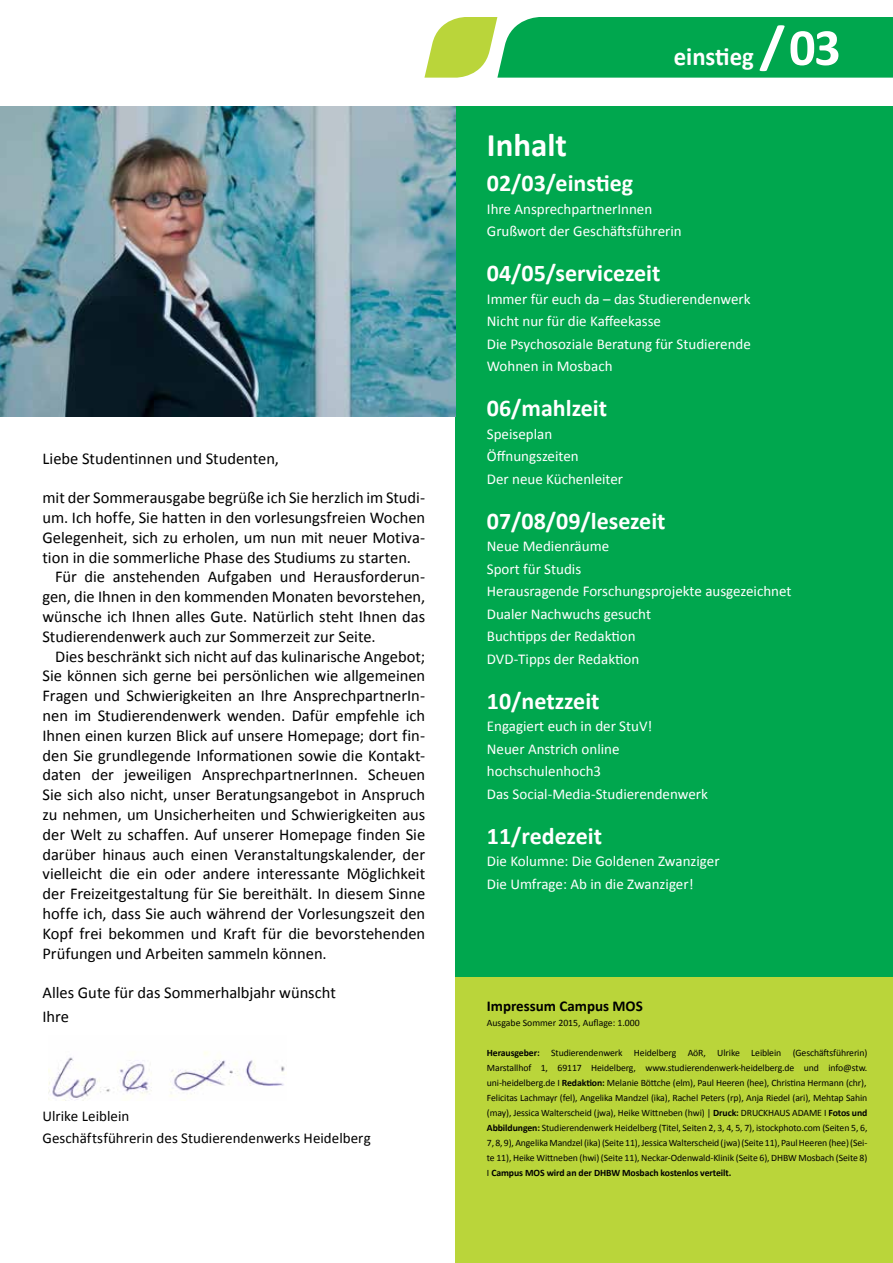
<style>
.page{position:relative;width:893px;height:1263px;background:#fff}
.page>*{position:absolute;margin:0;border:0;box-sizing:border-box;transform-origin:0 0}
.t1{font:700 33px "Calibri";color:#fff}
.t2{font:700 25.5px "Calibri";color:#fff}
.t3{font:700 24px "Calibri";color:#fff}
.t4{font:16.5px/23.4px "Calibri";letter-spacing:-.005em;color:#000}
.t5{font:15px/22.5px "Calibri";color:#fff}
.t6{font:15px/22.5px "Calibri";color:#000}
.t7{font:700 15px "Calibri";color:#000}
.t8{font:9.75px/15px "Calibri";letter-spacing:-.01em;color:#000;text-align:justify}
.s1{font-size:52.5px}
.s2{font-weight:700}
</style>
<div class="page">
<div style="left:455px;top:106px;width:438px;height:872px;background:#00a74e"></div>
<div style="left:455px;top:978px;width:438px;height:285px;background:#bad53a"></div>
<svg style="left:424px;top:17px;width:469px;height:61px;background:#28b258"></svg>
<img style="left:0;top:106px;width:455px;height:310px">
<img style="left:49px;top:1051px;width:236px;height:49px">
<p class="t4" style="left:43px;top:446px;width:238px">Liebe Studentinnen und Studenten,</p>
<p class="t4" style="left:43px;top:486px;width:384px">mit der Sommerausgabe begrüße ich Sie herzlich im Studi-</p>
<p class="t4" style="left:43px;top:506px;width:384px">um. Ich hoffe, Sie hatten in den vorlesungsfreien Wochen</p>
<p class="t4" style="left:43px;top:526px;width:384px">Gelegenheit, sich zu erholen, um nun mit neuer Motiva-</p>
<p class="t4" style="left:43px;top:545px;width:370px">tion in die sommerliche Phase des Studiums zu starten.</p>
<p class="t4" style="left:55px;top:565px;width:371px">Für die anstehenden Aufgaben und Herausforderun-</p>
<p class="t4" style="left:43px;top:585px;width:384px">gen, die Ihnen in den kommenden Monaten bevorstehen,</p>
<p class="t4" style="left:43px;top:605px;width:384px">wünsche ich Ihnen alles Gute. Natürlich steht Ihnen das</p>
<p class="t4" style="left:43px;top:625px;width:335px">Studierendenwerk auch zur Sommerzeit zur Seite.</p>
<p class="t4" style="left:55px;top:644px;width:371px">Dies beschränkt sich nicht auf das kulinarische Angebot;</p>
<p class="t4" style="left:43px;top:664px;width:384px">Sie können sich gerne bei persönlichen wie allgemeinen</p>
<p class="t4" style="left:43px;top:684px;width:384px">Fragen und Schwierigkeiten an Ihre AnsprechpartnerIn-</p>
<p class="t4" style="left:43px;top:704px;width:384px">nen im Studierendenwerk wenden. Dafür empfehle ich</p>
<p class="t4" style="left:43px;top:724px;width:384px">Ihnen einen kurzen Blick auf unsere Homepage; dort fin-</p>
<p class="t4" style="left:43px;top:743px;width:384px">den Sie grundlegende Informationen sowie die Kontakt-</p>
<p class="t4" style="left:43px;top:763px;width:384px">daten der jeweiligen AnsprechpartnerInnen. Scheuen</p>
<p class="t4" style="left:43px;top:783px;width:384px">Sie sich also nicht, unser Beratungsangebot in Anspruch</p>
<p class="t4" style="left:43px;top:803px;width:384px">zu nehmen, um Unsicherheiten und Schwierigkeiten aus</p>
<p class="t4" style="left:43px;top:823px;width:384px">der Welt zu schaffen. Auf unserer Homepage finden Sie</p>
<p class="t4" style="left:43px;top:842px;width:384px">darüber hinaus auch einen Veranstaltungskalender, der</p>
<p class="t4" style="left:43px;top:862px;width:384px">vielleicht die ein oder andere interessante Möglichkeit</p>
<p class="t4" style="left:43px;top:882px;width:384px">der Freizeitgestaltung für Sie bereithält. In diesem Sinne</p>
<p class="t4" style="left:43px;top:902px;width:384px">hoffe ich, dass Sie auch während der Vorlesungszeit den</p>
<p class="t4" style="left:43px;top:922px;width:384px">Kopf frei bekommen und Kraft für die bevorstehenden</p>
<p class="t4" style="left:43px;top:941px;width:286px">Prüfungen und Arbeiten sammeln können.</p>
<p class="t4" style="left:43px;top:981px;width:295px">Alles Gute für das Sommerhalbjahr wünscht<br>Ihre</p>
<p class="t6" style="left:43px;top:1104px;width:330px">Ulrike Leiblein<br>Geschäftsführerin des Studierendenwerks Heidelberg</p>
<p class="t2" style="left:674px;top:40px;width:168px">einstieg <span class="s1">/03</span></p>
<p class="t1" style="left:487px;top:124px;width:82px">Inhalt</p>
<p class="t3" style="left:487px;top:168px;width:148px">02/03/einstieg</p>
<p class="t5" style="left:487px;top:198px;width:196px">Ihre AnsprechpartnerInnen<br>Grußwort der Geschäftsführerin</p>
<p class="t3" style="left:487px;top:258px;width:175px">04/05/servicezeit</p>
<p class="t5" style="left:487px;top:288px;width:266px">Immer für euch da – das Studierendenwerk Nicht nur für die Kaffeekasse<br>Die Psychosoziale Beratung für Studierende Wohnen in Mosbach</p>
<p class="t3" style="left:487px;top:393px;width:122px">06/mahlzeit</p>
<p class="t5" style="left:487px;top:423px;width:138px">Speiseplan<br>Öffnungszeiten<br>Der neue Küchenleiter</p>
<p class="t3" style="left:487px;top:506px;width:180px">07/08/09/lesezeit</p>
<p class="t5" style="left:487px;top:535px;width:306px">Neue Medienräume<br>Sport für Studis<br>Herausragende Forschungsprojekte ausgezeichnet<br>Dualer Nachwuchs gesucht<br>Buchtipps der Redaktion<br>DVD-Tipps der Redaktion</p>
<p class="t3" style="left:487px;top:686px;width:114px">10/netzzeit</p>
<p class="t5" style="left:487px;top:715px;width:223px">Engagiert euch in der StuV!<br>Neuer Anstrich online hochschulenhoch3<br>Das Social-Media-Studierendenwerk</p>
<p class="t3" style="left:487px;top:821px;width:117px">11/redezeit</p>
<p class="t5" style="left:487px;top:850px;width:234px">Die Kolumne: Die Goldenen Zwanziger<br>Die Umfrage: Ab in die Zwanziger!</p>
<p class="t7" style="left:487px;top:996px;width:157px">Impressum Campus MOS</p>
<p class="t8" style="left:487px;top:1015px;width:154px">Ausgabe Sommer 2015, Auflage: 1.000</p>
<p class="t8" style="left:487px;top:1045px;width:382px"><span class="s2">Herausgeber:</span> Studierendenwerk Heidelberg AöR, Ulrike Leiblein (Geschäftsführerin)<br>Marstallhof 1, 69117 Heidelberg, www.studierendenwerk-heidelberg.de und info@stw. uni-heidelberg.de I <span class="s2">Redaktion:</span> Melanie Böttche (elm), Paul Heeren (hee), Christina Hermann (chr), Felicitas Lachmayr (fel), Angelika Mandzel (ika), Rachel Peters (rp), Anja Riedel (ari), Mehtap Sahin (may), Jessica Walterscheid (jwa), Heike Wittneben (hwi) | <span class="s2">Druck:</span> DRUCKHAUS ADAME I <span class="s2">Fotos und Abbildungen:</span> Studierendenwerk Heidelberg (Titel, Seiten 2, 3, 4, 5, 7), istockphoto.com (Seiten 5, 6, 7, 8, 9), Angelika Mandzel (ika) (Seite 11), Jessica Walterscheid (jwa) (Seite 11), Paul Heeren (hee) (Sei&shy;te 11), Heike Wittneben (hwi) (Seite 11), Neckar-Odenwald-Klinik (Seite 6), DHBW Mosbach (Seite 8)<br>I <span class="s2">Campus MOS wird an der DHBW Mosbach kostenlos verteilt.</span></p>
</div>
